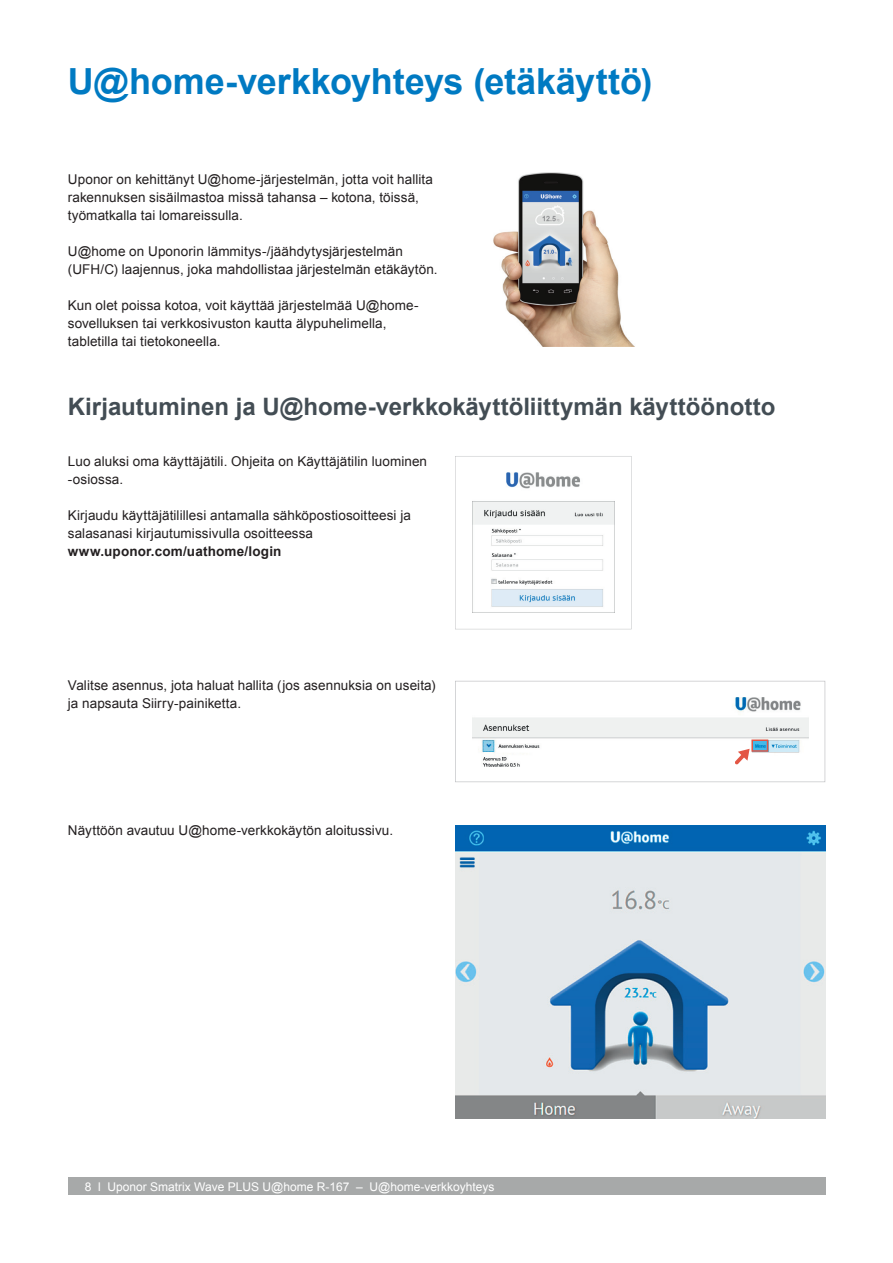
<style>
.page{position:relative;width:893px;height:1263px;background:#fff}
.page>*{position:absolute;margin:0;border:0;box-sizing:border-box;transform-origin:0 0}
.t1{font:700 36px "Arial";letter-spacing:-.005em;color:#007ac2}
.t2{font:700 24px "Arial";color:#434d54}
.t3{font:13.5px/18px "Arial";letter-spacing:.005em;color:#231f20}
.t4{font:700 13.5px "Arial";letter-spacing:.015em;color:#231f20}
.t5{font:12px "Arial";color:#fff}
</style>
<div class="page">
<div style="left:68px;top:1178px;width:757px;height:17px;background:#a7a9a9"></div>
<img style="left:493px;top:173px;width:141px;height:173px">
<svg style="left:455px;top:681px;width:370px;height:101px"></svg>
<img style="left:455px;top:825px;width:370px;height:294px">
<svg style="left:455px;top:456px;width:176px;height:173px"></svg>
<h1 class="t1" style="left:68px;top:62px;width:586px">U@home-verkkoyhteys (etäkäyttö)</h1>
<p class="t3" style="left:68px;top:171px;width:366px">Uponor on kehittänyt U@home-järjestelmän, jotta voit hallita rakennuksen sisäilmastoa missä tahansa – kotona, töissä, työmatkalla tai lomareissulla.</p>
<p class="t3" style="left:68px;top:243px;width:371px">U@home on Uponorin lämmitys-/jäähdytysjärjestelmän (UFH/C) laajennus, joka mahdollistaa järjestelmän etäkäytön.</p>
<p class="t3" style="left:68px;top:297px;width:352px">Kun olet poissa kotoa, voit käyttää järjestelmää U@home&shy;sovelluksen tai verkkosivuston kautta älypuhelimella, tabletilla tai tietokoneella.</p>
<h2 class="t2" style="left:68px;top:393px;width:709px">Kirjautuminen ja U@home-verkkokäyttöliittymän käyttöönotto</h2>
<p class="t3" style="left:68px;top:452px;width:361px">Luo aluksi oma käyttäjätili. Ohjeita on Käyttäjätilin luominen -osiossa.</p>
<p class="t3" style="left:68px;top:506px;width:344px">Kirjaudu käyttäjätilillesi antamalla sähköpostiosoitteesi ja salasanasi kirjautumissivulla osoitteessa</p>
<p class="t4" style="left:68px;top:544px;width:215px">www.uponor.com/uathome/login</p>
<p class="t3" style="left:68px;top:677px;width:369px">Valitse asennus, jota haluat hallita (jos asennuksia on useita) ja napsauta Siirry-painiketta.</p>
<p class="t3" style="left:68px;top:821px;width:327px">Näyttöön avautuu U@home-verkkokäytön aloitussivu.</p>
<p class="t5" style="left:85px;top:1180px;width:411px">8 l Uponor Smatrix Wave PLUS U@home R-167 – U@home-verkkoyhteys</p>
</div>
